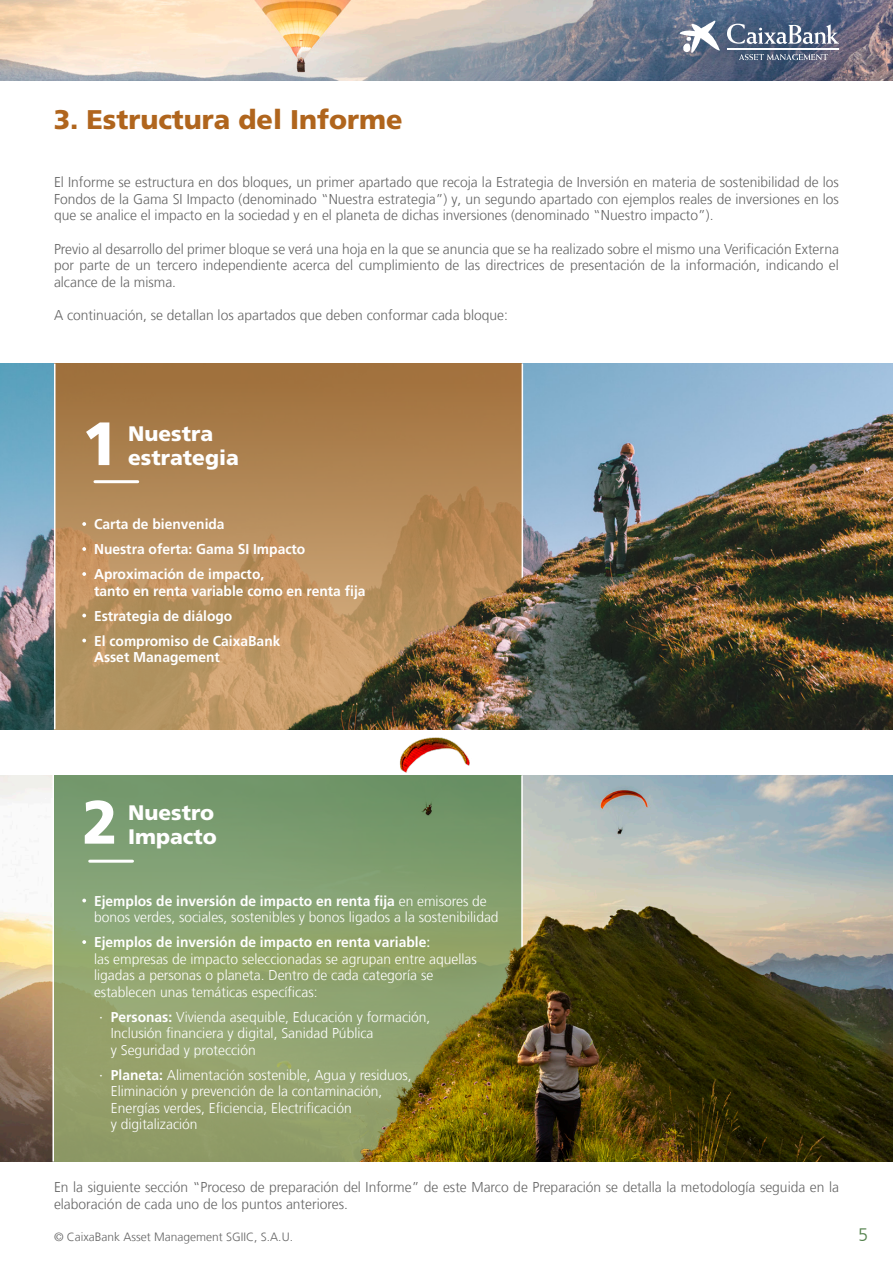
<style>
.page{position:relative;width:893px;height:1263px;background:#fff}
.page>*{position:absolute;margin:0;border:0;box-sizing:border-box;transform-origin:0 0}
.t1{font:900 61.05px "La Caixa Frutiger";color:#fff;scale:.95 1}
.t2{font:900 27px "La Caixa Frutiger";color:#b0651d}
.t3{font:900 21px/24px "La Caixa Frutiger";color:#fff}
.t4{font:300 18px "La Caixa Frutiger";color:#54824d}
.t5{font:300 14.25px/16.5px "La Caixa Frutiger";color:#646464;text-align:justify}
.t6{font:300 14.25px/16.5px "La Caixa Frutiger";color:#fff}
.t7{font:700 14.25px/25px "La Caixa Frutiger";color:#fff}
.t8{font:300 12px "La Caixa Frutiger";color:#646464}
.s1{font-weight:700}
.s2{font-weight:400}
</style>
<div class="page">
<img style="left:0;top:775px;width:893px;height:386px">
<img style="left:0;top:364px;width:893px;height:365px">
<svg style="left:56px;top:364px;width:466px;height:365px;background:#b18654"></svg>
<hr style="left:54px;top:364px;width:2px;height:365px;background:#fff">
<hr style="left:522px;top:364px;width:1px;height:365px;background:#fff">
<svg style="left:82px;top:522px;width:4px;height:4px"></svg>
<svg style="left:82px;top:547px;width:4px;height:4px"></svg>
<svg style="left:82px;top:572px;width:4px;height:4px"></svg>
<svg style="left:82px;top:614px;width:4px;height:3px"></svg>
<svg style="left:82px;top:639px;width:4px;height:3px"></svg>
<img style="left:0;top:0;width:893px;height:81px">
<svg style="left:739px;top:54px;width:89px;height:6px"></svg>
<svg style="left:680px;top:21px;width:40px;height:32px"></svg>
<hr style="left:727px;top:48px;width:112px;height:1px;background:#fff">
<svg style="left:727px;top:24px;width:112px;height:20px"></svg>
<hr style="left:727px;top:49px;width:112px;height:1px;background:#fff">
<hr style="left:95px;top:480px;width:43px;height:3px;background:#fff">
<img style="left:264px;top:555px;width:486px;height:174px">
<div style="left:55px;top:775px;width:467px;height:386px;background:linear-gradient(to bottom,#7ca175,#9ca36a)"></div>
<hr style="left:52px;top:773px;width:2px;height:388px;background:#fff">
<img style="left:267px;top:723px;width:283px;height:438px">
<svg style="left:82px;top:899px;width:4px;height:3px"></svg>
<svg style="left:82px;top:940px;width:4px;height:4px"></svg>
<hr style="left:90px;top:860px;width:43px;height:3px;background:#fff">
<h2 class="t2" style="left:54px;top:104px;width:350px">3. Estructura del Informe</h2>
<p class="t5" style="left:54px;top:174px;width:786px">El Informe se estructura en dos bloques, un primer apartado que recoja la Estrategia de Inversión en materia de sostenibilidad de los Fondos de la Gama SI Impacto (denominado “Nuestra estrategia”) y, un segundo apartado con ejemplos reales de inversiones en los que se analice el impacto en la sociedad y en el planeta de dichas inversiones (denominado “Nuestro impacto”).</p>
<p class="t5" style="left:54px;top:241px;width:786px">Previo al desarrollo del primer bloque se verá una hoja en la que se anuncia que se ha realizado sobre el mismo una Verificación Externa por parte de un tercero independiente acerca del cumplimiento de las directrices de presentación de la información, indicando el alcance de la misma.</p>
<p class="t5" style="left:54px;top:307px;width:455px">A continuación, se detallan los apartados que deben conformar cada bloque:</p>
<h1 class="t1" style="left:82px;top:407px;width:39px">1</h1>
<h3 class="t3" style="left:128px;top:422px;width:112px">Nuestra estrategia</h3>
<p class="t7" style="left:94px;top:512px;width:213px">Carta de bienvenida<br>Nuestra oferta: Gama SI Impacto<br>Aproximación de impacto,</p>
<p class="t7" style="left:94px;top:578px;width:273px">tanto en renta variable como en renta fija<br>Estrategia de diálogo<br>El compromiso de CaixaBank</p>
<p class="t7" style="left:94px;top:645px;width:127px">Asset Management</p>
<h1 class="t1" style="left:82px;top:785px;width:39px">2</h1>
<h3 class="t3" style="left:128px;top:800px;width:90px">Nuestro<br>Impacto</h3>
<p class="t6" style="left:94px;top:892px;width:406px"><span class="s1">Ejemplos de inversión de impacto en renta fija</span> en emisores de bonos verdes, sociales, sostenibles y bonos ligados a la sostenibilidad</p>
<p class="t6" style="left:94px;top:934px;width:384px"><span class="s1">Ejemplos de inversión de impacto en renta variable</span><span class="s2">:<br></span>las empresas de impacto seleccionadas se agrupan entre aquellas ligadas a personas o planeta. Dentro de cada categoría se establecen unas temáticas específicas:</p>
<p class="t6" style="left:111px;top:1008px;width:321px"><span class="s1">Personas:</span> Vivienda asequible, Educación y formación,<br>Inclusión financiera y digital, Sanidad Pública<br>y Seguridad y protección</p>
<p class="t6" style="left:111px;top:1066px;width:302px"><span class="s1">Planeta:</span> Alimentación sostenible, Agua y residuos, Eliminación y prevención de la contaminación, Energías verdes, Eficiencia, Electrificación<br>y digitalización</p>
<p class="t5" style="left:54px;top:1179px;width:786px">En la siguiente sección “Proceso de preparación del Informe” de este Marco de Preparación se detalla la metodología seguida en la elaboración de cada uno de los puntos anteriores.</p>
<p class="t8" style="left:54px;top:1230px;width:240px">© CaixaBank Asset Management SGIIC, S.A.U.</p>
<p class="t4" style="left:858px;top:1224px;width:12px">5</p>
</div>
